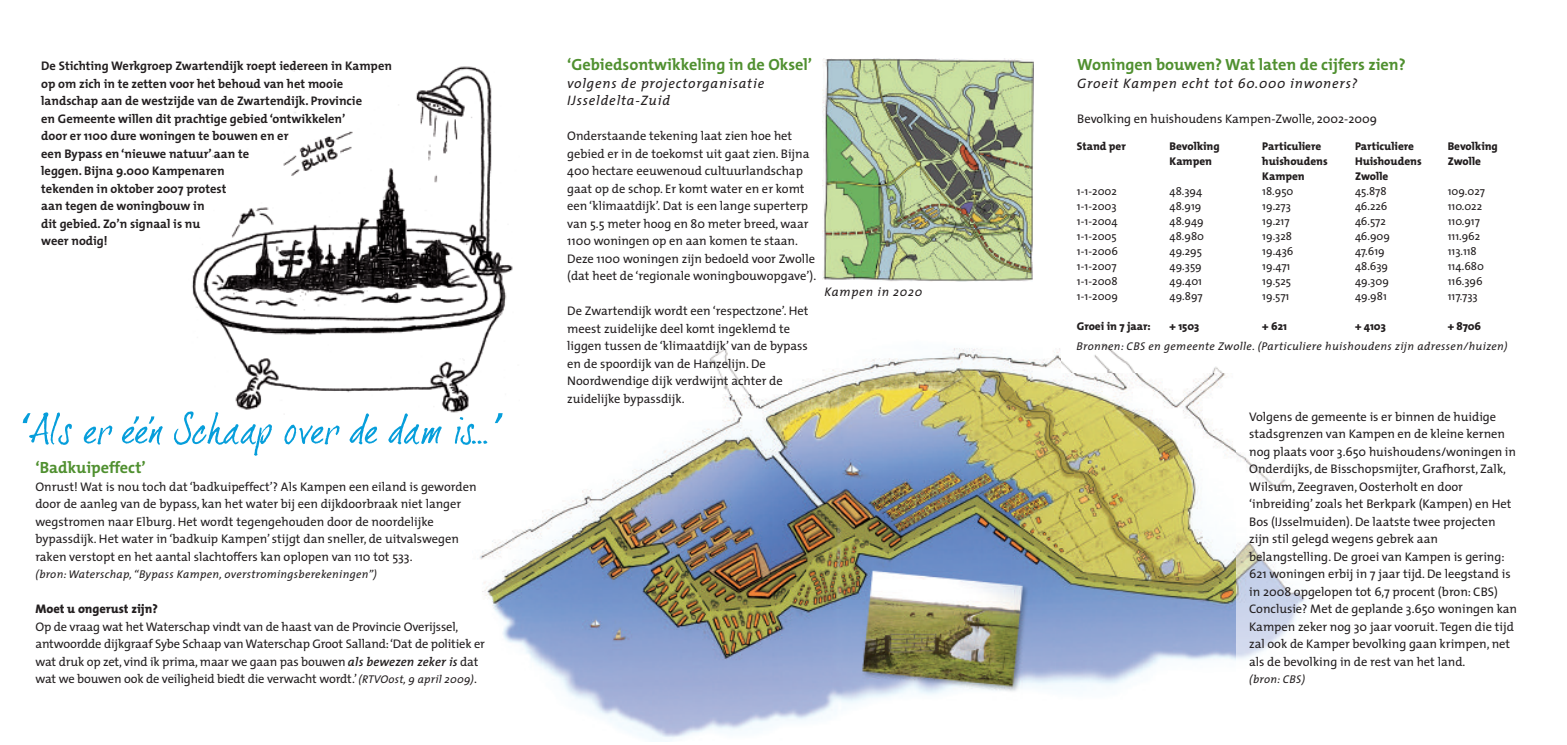
<style>
.page{position:relative;width:1567px;height:745px;background:#fff}
.page>*{position:absolute;margin:0;border:0;box-sizing:border-box;transform-origin:0 0}
.t1{font:700 16.25px "The Mix";color:#509030}
.t2{font:italic 13.75px/17.5px "The Mix";letter-spacing:.06em;color:#231f20}
.t3{font:12.5px/17.5px "The Mix";color:#231f20}
.t4{font:700 12.5px/17.5px "The Mix";color:#231f20}
.t5{font:800 12.5px "The Mix";color:#231f20}
.t6{font:italic 12.5px "The Mix";letter-spacing:.06em;color:#231f20}
.t7{font:11.25px/15px "The Mix";color:#231f20}
.t8{font:italic 11.25px "The Mix";letter-spacing:.03em;color:#231f20}
.t9{font:800 11.25px/15px "The Mix";color:#231f20}
.s1{font-weight:600;font-style:italic}
.s2{font-style:italic;font-size:11.25px}
</style>
<div class="page">
<img style="left:480px;top:348px;width:756px;height:392px">
<img style="left:559px;top:348px;width:228px;height:45px">
<img style="left:1061px;top:343px;width:175px;height:29px">
<img style="left:1236px;top:452px;width:69px;height:207px">
<img style="left:822px;top:58px;width:211px;height:223px">
<img style="left:192px;top:66px;width:327px;height:349px">
<svg style="left:23px;top:411px;width:479px;height:44px"></svg>
<p class="t4" style="left:41px;top:59px;width:352px">De Stichting Werkgroep Zwartendijk roept iedereen in Kampen op om zich in te zetten voor het behoud van het mooie landschap aan de westzijde van de Zwartendijk. Provincie<br>en Gemeente willen dit prachtige gebied ‘ontwikkelen’<br>door er 1100 dure woningen te bouwen en er<br>een Bypass en ‘nieuwe natuur’ aan te<br>leggen. Bijna 9.000 Kampenaren<br>tekenden in oktober 2007 protest<br>aan tegen de woningbouw in<br>dit gebied. Zo’n signaal is nu<br>weer nodig!</p>
<h1 class="t1" style="left:35px;top:462px;width:112px">‘Badkuipeffect’</h1>
<p class="t3" style="left:35px;top:479px;width:442px">Onrust! Wat is nou toch dat ‘badkuipeffect’? Als Kampen een eiland is geworden door de aanleg van de bypass, kan het water bij een dijkdoorbraak niet langer wegstromen naar Elburg. Het wordt tegengehouden door de noordelijke bypassdijk. Het water in‘badkuip Kampen’ stijgt dan sneller, de uitvalswegen raken verstopt en het aantal slachtoffers kan oplopen van 110 tot 533.</p>
<p class="t8" style="left:35px;top:570px;width:343px">(bron: Waterschap, “Bypass Kampen, overstromingsberekeningen”)</p>
<p class="t5" style="left:35px;top:604px;width:124px">Moet u ongerust zijn?</p>
<p class="t3" style="left:35px;top:619px;width:451px">Op de vraag wat het Waterschap vindt van de haast van de Provincie Overijssel, antwoordde dijkgraaf Sybe Schaap van Waterschap Groot Salland:‘Dat de politiek er wat druk op zet, vind ik prima,maar we gaan pas bouwen <span class="s1">als bewezen zeker is</span> dat wat we bouwen ook de veiligheid biedt die verwacht wordt.’<span class="s2">(RTVOost, 9 april 2009)</span>.</p>
<h1 class="t1" style="left:567px;top:59px;width:246px">‘Gebiedsontwikkeling in de Oksel’</h1>
<p class="t2" style="left:567px;top:76px;width:198px">volgens de projectorganisatie<br>IJsseldelta-Zuid</p>
<p class="t3" style="left:567px;top:129px;width:250px">Onderstaande tekening laat zien hoe het gebied er in de toekomst uit gaat zien. Bijna 400 hectare eeuwenoud cultuurlandschap gaat op de schop. Er komt water en er komt een‘klimaatdijk’. Dat is een lange superterp van 5.5 meter hoog en 80 meter breed, waar 1100 woningen op en aan komen te staan.<br>Deze 1100 woningen zijn bedoeld voor Zwolle (dat heet de ‘regionale woningbouwopgave’).</p>
<p class="t3" style="left:567px;top:304px;width:243px">De Zwartendijk wordt een‘respectzone’. Het meest zuidelijke deel komt ingeklemd te liggen tussen de ‘klimaatdijk’ van de bypass en de spoordijk van de Hanzelijn. De Noordwendige dijk verdwijnt achter de zuidelijke bypassdijk.</p>
<p class="t6" style="left:824px;top:287px;width:99px">Kampen in 2020</p>
<h1 class="t1" style="left:1077px;top:59px;width:330px">Woningen bouwen? Wat laten de cijfers zien?</h1>
<p class="t2" style="left:1077px;top:76px;width:282px">Groeit Kampen echt tot 60.000 inwoners?</p>
<p class="t3" style="left:1077px;top:111px;width:301px">Bevolking en huishoudens Kampen-Zwolle, 2002-2009</p>
<p class="t9" style="left:1076px;top:140px;width:50px">Stand per</p>
<p class="t7" style="left:1076px;top:185px;width:43px">1-1-2002<br>1-1-2003<br>1-1-2004<br>1-1-2005<br>1-1-2006<br>1-1-2007<br>1-1-2008<br>1-1-2009</p>
<p class="t9" style="left:1076px;top:320px;width:75px">Groei in 7 jaar:</p>
<p class="t9" style="left:1169px;top:140px;width:52px">Bevolking<br>Kampen</p>
<p class="t7" style="left:1169px;top:185px;width:36px">48.394<br>48.919<br>48.949<br>48.980<br>49.295<br>49.359<br>49.401<br>49.897</p>
<p class="t9" style="left:1169px;top:320px;width:31px">+ 1503</p>
<p class="t9" style="left:1262px;top:140px;width:67px">Particuliere huishoudens<br>Kampen</p>
<p class="t7" style="left:1262px;top:185px;width:33px">18.950<br>19.273<br>19.217<br>19.328<br>19.436<br>19.471<br>19.525<br>19.571</p>
<p class="t9" style="left:1262px;top:320px;width:26px">+ 621</p>
<p class="t9" style="left:1354px;top:140px;width:68px">Particuliere<br>Huishoudens<br>Zwolle</p>
<p class="t7" style="left:1354px;top:185px;width:37px">45.878<br>46.226<br>46.572<br>46.909<br>47.619<br>48.639<br>49.309<br>49.981</p>
<p class="t9" style="left:1354px;top:320px;width:32px">+ 4103</p>
<p class="t9" style="left:1447px;top:140px;width:52px">Bevolking<br>Zwolle</p>
<p class="t7" style="left:1447px;top:185px;width:39px">109.027<br>110.022<br>110.917<br>111.962<br>113.118<br>114.680<br>116.396<br>117.733</p>
<p class="t9" style="left:1447px;top:320px;width:35px">+ 8706</p>
<p class="t8" style="left:1076px;top:342px;width:432px">Bronnen: CBS en gemeente Zwolle. (Particuliere huishoudens zijn adressen/huizen)</p>
<p class="t3" style="left:1249px;top:409px;width:269px">Volgens de gemeente is er binnen de huidige stadsgrenzen van Kampen en de kleine kernen nog plaats voor 3.650 huishoudens/woningen in Onderdijks, de Bisschopsmijter, Grafhorst, Zalk, Wilsum, Zeegraven, Oosterholt en door ‘inbreiding’ zoals het Berkpark (Kampen) en Het Bos (IJsselmuiden). De laatste twee projecten zijn stil gelegd wegens gebrek aan belangstelling. De groei van Kampen is gering:<br>621 woningen erbij in 7 jaar tijd. De leegstand is in 2008 opgelopen tot 6,7 procent (bron: CBS)<br>Conclusie? Met de geplande 3.650 woningen kan Kampen zeker nog 30 jaar vooruit. Tegen die tijd zal ook de Kamper bevolking gaan krimpen, net als de bevolking in de rest van het land.</p>
<p class="t8" style="left:1249px;top:675px;width:57px">(bron: CBS)</p>
</div>
